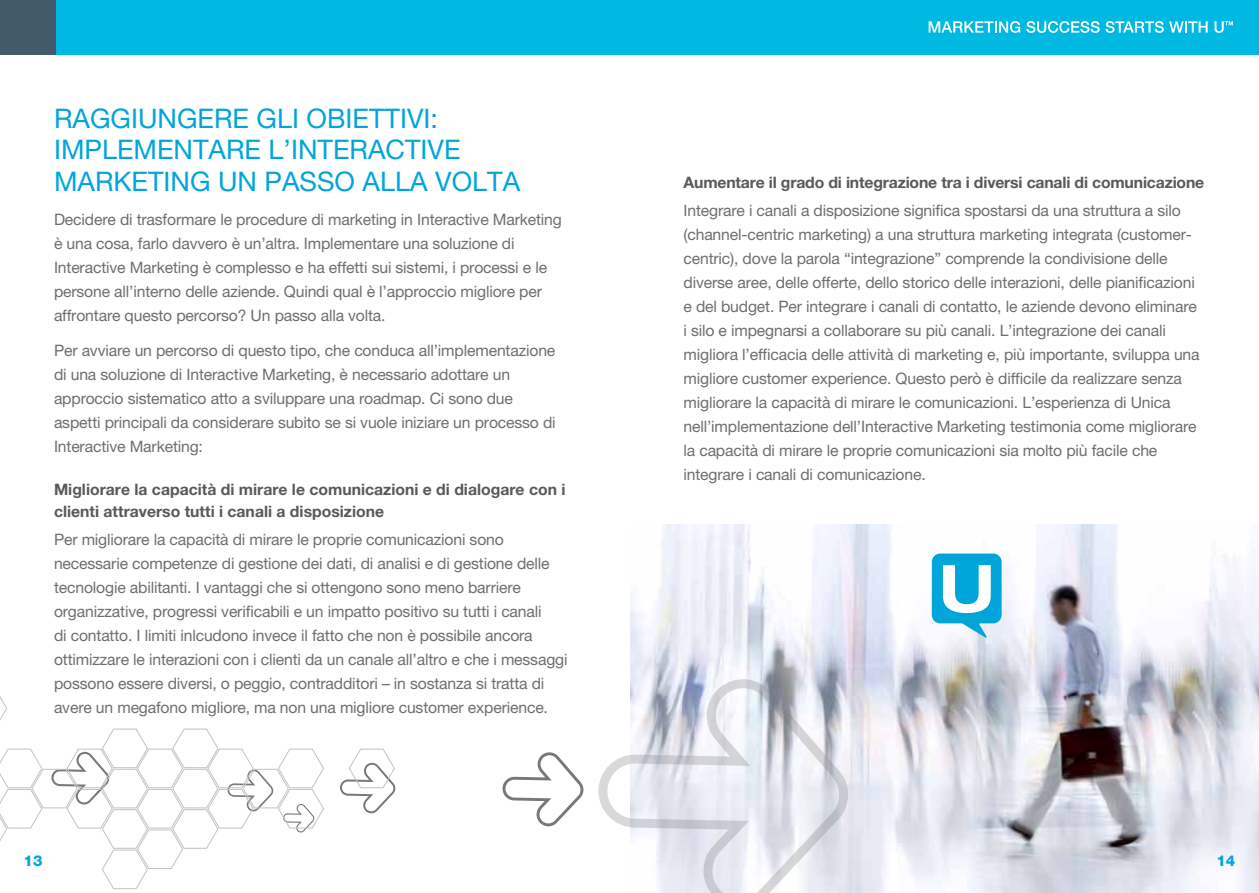
<style>
.page{position:relative;width:1259px;height:893px;background:#fff}
.page>*{position:absolute;margin:0;border:0;box-sizing:border-box;transform-origin:0 0}
.t1{font:27px/31.5px "Helvetica Neue";color:#00a5da}
.t2{font:15.75px/24px "Helvetica Neue";letter-spacing:-.01em;color:#6d6e71}
.t3{font:700 15.75px/22.5px "Helvetica Neue";color:#58595b}
.t4{font:800 15px "Helvetica Neue";color:#00a5da}
</style>
<div class="page">
<div style="left:40px;top:0;width:589px;height:54px;background:#00b9e2"></div>
<div style="left:0;top:0;width:56px;height:54px;background:#425a69"></div>
<div style="left:629px;top:0;width:630px;height:54px;background:#00b9e2"></div>
<svg style="left:928px;top:21px;width:92px;height:12px"></svg>
<svg style="left:1026px;top:21px;width:73px;height:12px"></svg>
<svg style="left:1105px;top:21px;width:58px;height:12px"></svg>
<svg style="left:1169px;top:21px;width:38px;height:12px"></svg>
<svg style="left:1214px;top:21px;width:19px;height:12px"></svg>
<svg style="left:502px;top:752px;width:81px;height:74px"></svg>
<img style="left:630px;top:525px;width:629px;height:368px">
<svg style="left:932px;top:554px;width:69px;height:84px"></svg>
<svg style="left:598px;top:679px;width:250px;height:214px"></svg>
<svg style="left:340px;top:748px;width:55px;height:65px"></svg>
<svg style="left:0;top:696px;width:324px;height:194px"></svg>
<h1 class="t1" style="left:54px;top:102px;width:468px">RAGGIUNGERE GLI OBIETTIVI:<br>IMPLEMENTARE L’INTERACTIVE<br>MARKETING UN PASSO ALLA VOLTA</h1>
<p class="t2" style="left:54px;top:207px;width:509px">Decidere di trasformare le procedure di marketing in Interactive Marketing è una cosa, farlo davvero è un’altra. Implementare una soluzione di Interactive Marketing è complesso e ha effetti sui sistemi, i processi e le persone all’interno delle aziende. Quindi qual è l’approccio migliore per affrontare questo percorso? Un passo alla volta.</p>
<p class="t2" style="left:54px;top:338px;width:503px">Per avviare un percorso di questo tipo, che conduca all’implementazione di una soluzione di Interactive Marketing, è necessario adottare un approccio sistematico atto a sviluppare una roadmap. Ci sono due aspetti principali da considerare subito se si vuole iniziare un processo di Interactive Marketing:</p>
<p class="t3" style="left:54px;top:477px;width:513px">Migliorare la capacità di mirare le comunicazioni e di dialogare con i clienti attraverso tutti i canali a disposizione</p>
<p class="t2" style="left:54px;top:528px;width:515px">Per migliorare la capacità di mirare le proprie comunicazioni sono necessarie competenze di gestione dei dati, di analisi e di gestione delle tecnologie abilitanti. I vantaggi che si ottengono sono meno barriere organizzative, progressi verificabili e un impatto positivo su tutti i canali<br>di contatto. I limiti inlcudono invece il fatto che non è possibile ancora ottimizzare le interazioni con i clienti da un canale all’altro e che i messaggi possono essere diversi, o peggio, contradditori – in sostanza si tratta di avere un megafono migliore, ma non una migliore customer experience.</p>
<p class="t4" style="left:24px;top:852px;width:20px">13</p>
<p class="t3" style="left:683px;top:171px;width:522px">Aumentare il grado di integrazione tra i diversi canali di comunicazione</p>
<p class="t2" style="left:683px;top:198px;width:518px">Integrare i canali a disposizione significa spostarsi da una struttura a silo (channel-centric marketing) a una struttura marketing integrata (customer&shy;centric), dove la parola “integrazione” comprende la condivisione delle diverse aree, delle offerte, dello storico delle interazioni, delle pianificazioni e del budget. Per integrare i canali di contatto, le aziende devono eliminare i silo e impegnarsi a collaborare su più canali. L’integrazione dei canali migliora l’efficacia delle attività di marketing e, più importante, sviluppa una migliore customer experience. Questo però è difficile da realizzare senza migliorare la capacità di mirare le comunicazioni. L’esperienza di Unica nell’implementazione dell’Interactive Marketing testimonia come migliorare la capacità di mirare le proprie comunicazioni sia molto più facile che integrare i canali di comunicazione.</p>
<p class="t4" style="left:1216px;top:852px;width:20px">14</p>
</div>
